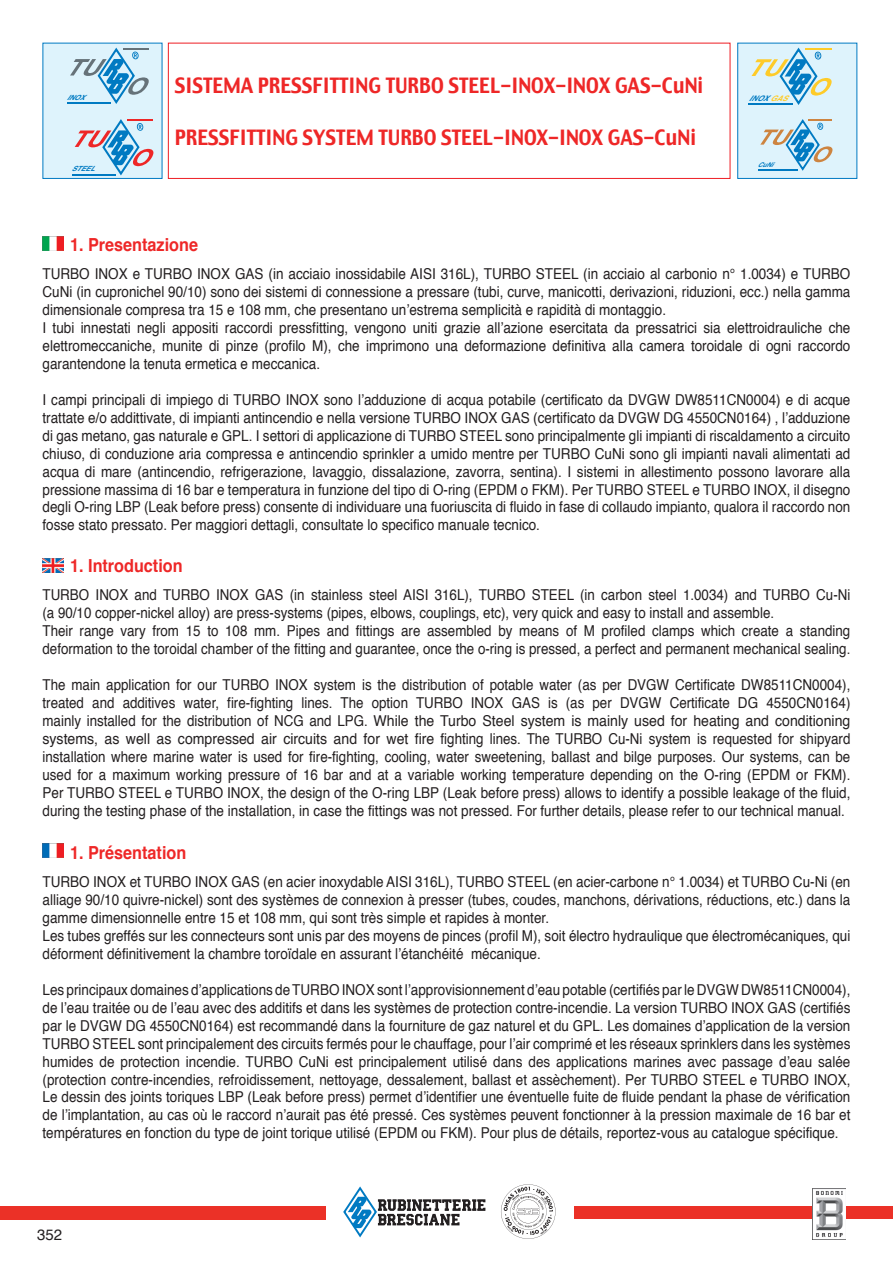
<style>
.page{position:relative;width:893px;height:1263px;background:#fff}
.page>*{position:absolute;margin:0;border:0;box-sizing:border-box;transform-origin:0 0}
.t1{font:21px "Charcoal";color:#ee2727;scale:.9 1}
.t2{font:700 18px "Helvetica";color:#ee2727;scale:.9 1}
.t3{font:15px/18px "Helvetica";color:#231f20;text-align:justify;scale:.9 1}
.t4{font:15px/18px "Helvetica";color:#231f20;scale:.89 1}
.t5{font:15px "Helvetica";color:#231f20}
.t6{font:italic 700 7.65px "Helvetica";color:#007ac2}
.t7{font:italic 700 7.05px "Helvetica";color:#007ac2}
.t8{font:italic 700 6.45px "Helvetica";color:#007ac2}
.s1{color:#fecb29}
</style>
<div class="page">
<svg style="left:343px;top:1186px;width:143px;height:51px"></svg>
<svg style="left:501px;top:1184px;width:54px;height:55px"></svg>
<div style="left:0;top:1206px;width:326px;height:14px;background:#eb3127"></div>
<div style="left:574px;top:1206px;width:319px;height:13px;background:#eb3127"></div>
<img style="left:812px;top:1188px;width:34px;height:51px">
<img style="left:43px;top:237px;width:21px;height:14px">
<img style="left:43px;top:559px;width:21px;height:13px">
<img style="left:43px;top:843px;width:21px;height:14px">
<div style="left:168px;top:43px;width:562px;height:136px;border:1px solid #ee1d23"></div>
<div style="left:43px;top:43px;width:119px;height:136px;background:#def3fc"></div>
<hr style="left:67px;top:102px;width:44px;height:2px;background:#007ac2">
<svg style="left:70px;top:48px;width:79px;height:56px"></svg>
<hr style="left:72px;top:174px;width:43px;height:2px;background:#007ac2">
<svg style="left:75px;top:119px;width:79px;height:56px"></svg>
<div style="left:737px;top:43px;width:120px;height:136px;background:#def3fc;border:1px solid #007ac2"></div>
<hr style="left:748px;top:103px;width:45px;height:2px;background:#007ac2">
<svg style="left:751px;top:48px;width:81px;height:57px"></svg>
<hr style="left:758px;top:169px;width:40px;height:2px;background:#007ac2">
<svg style="left:760px;top:119px;width:73px;height:52px"></svg>
<p class="t7" style="left:67px;top:92px;width:27px">INOX</p>
<p class="t7" style="left:72px;top:163px;width:33px">STEEL</p>
<p class="t1" style="left:175px;top:71px;width:588px">SISTEMA PRESSFITTING TURBO STEEL-INOX-INOX GAS-CuNi</p>
<p class="t1" style="left:175px;top:123px;width:580px">PRESSFITTING SYSTEM TURBO STEEL-INOX-INOX GAS-CuNi</p>
<p class="t6" style="left:749px;top:94px;width:46px">INOX<span class="s1">GAS</span></p>
<p class="t8" style="left:757px;top:160px;width:24px">CuNi</p>
<p class="t2" style="left:70px;top:230px;width:144px">1. Presentazione</p>
<p class="t3" style="left:43px;top:265px;width:899px">TURBO INOX e TURBO INOX GAS (in acciaio inossidabile AISI 316L), TURBO STEEL (in acciaio al carbonio n° 1.0034) e TURBO CuNi (in cupronichel 90/10) sono dei sistemi di connessione a pressare (tubi, curve, manicotti, derivazioni, riduzioni, ecc.) nella gamma dimensionale compresa tra 15 e 108 mm, che presentano un’estrema semplicità e rapidità di montaggio.</p>
<p class="t3" style="left:43px;top:319px;width:899px">I tubi innestati negli appositi raccordi pressfitting, vengono uniti grazie all’azione esercitata da pressatrici sia elettroidrauliche che elettromeccaniche, munite di pinze (profilo M), che imprimono una deformazione definitiva alla camera toroidale di ogni raccordo garantendone la tenuta ermetica e meccanica.</p>
<p class="t3" style="left:43px;top:391px;width:899px">I campi principali di impiego di TURBO INOX sono l’adduzione di acqua potabile (certificato da DVGW DW8511CN0004) e di acque trattate e/o addittivate, di impianti antincendio e nella versione TURBO INOX GAS (certificato da DVGW DG 4550CN0164) , l’adduzione di gas metano, gas naturale e GPL. I settori di applicazione di TURBO STEEL sono principalmente gli impianti di riscaldamento a circuito chiuso, di conduzione aria compressa e antincendio sprinkler a umido mentre per TURBO CuNi sono gli impianti navali alimentati ad acqua di mare (antincendio, refrigerazione, lavaggio, dissalazione, zavorra, sentina). I sistemi in allestimento possono lavorare alla pressione massima di 16 bar e temperatura in funzione del tipo di O-ring (EPDM o FKM). Per TURBO STEEL e TURBO INOX, il disegno</p>
<p class="t3" style="left:43px;top:498px;width:899px">degli O-ring LBP (Leak before press) consente di individuare una fuoriuscita di fluido in fase di collaudo impianto, qualora il raccordo non fosse stato pressato. Per maggiori dettagli, consultate lo specifico manuale tecnico.</p>
<p class="t2" style="left:70px;top:551px;width:127px">1. Introduction</p>
<p class="t4" style="left:43px;top:586px;width:909px">TURBO INOX and TURBO INOX GAS (in stainless steel AISI 316L), TURBO STEEL (in carbon steel 1.0034) and TURBO Cu-Ni</p>
<p class="t4" style="left:43px;top:604px;width:823px">(a 90/10 copper-nickel alloy) are press-systems (pipes, elbows, couplings, etc), very quick and easy to install and assemble.</p>
<p class="t4" style="left:43px;top:622px;width:909px">Their range vary from 15 to 108 mm. Pipes and fittings are assembled by means of M profiled clamps which create a standing deformation to the toroidal chamber of the fitting and guarantee, once the o-ring is pressed, a perfect and permanent mechanical sealing.</p>
<p class="t4" style="left:43px;top:676px;width:909px;text-align:justify">The main application for our TURBO INOX system is the distribution of potable water (as per DVGW Certificate DW8511CN0004), treated and additives water, fire-fighting lines. The option TURBO INOX GAS is (as per DVGW Certificate DG 4550CN0164) mainly installed for the distribution of NCG and LPG. While the Turbo Steel system is mainly used for heating and conditioning systems, as well as compressed air circuits and for wet fire fighting lines. The TURBO Cu-Ni system is requested for shipyard installation where marine water is used for fire-fighting, cooling, water sweetening, ballast and bilge purposes. Our systems, can be used for a maximum working pressure of 16 bar and at a variable working temperature depending on the O-ring (EPDM or FKM).<br>Per TURBO STEEL e TURBO INOX, the design of the O-ring LBP (Leak before press) allows to identify a possible leakage of the fluid, during the testing phase of the installation, in case the fittings was not pressed. For further details, please refer to our technical manual.</p>
<p class="t2" style="left:70px;top:838px;width:131px">1. Présentation</p>
<p class="t3" style="left:43px;top:873px;width:899px">TURBO INOX et TURBO INOX GAS (en acier inoxydable AISI 316L), TURBO STEEL (en acier-carbone n° 1.0034) et TURBO Cu-Ni (en alliage 90/10 quivre-nickel) sont des systèmes de connexion à presser (tubes, coudes, manchons, dérivations, réductions, etc.) dans la gamme dimensionnelle entre 15 et 108 mm, qui sont très simple et rapides à monter.</p>
<p class="t3" style="left:43px;top:927px;width:899px">Les tubes greffés sur les connecteurs sont unis par des moyens de pinces (profil M), soit électro hydraulique que électromécaniques, qui déforment définitivement la chambre toroïdale en assurant l’étanchéité mécanique.</p>
<p class="t3" style="left:43px;top:981px;width:899px">Les principaux domaines d’applications de TURBO INOX sont l’approvisionnement d’eau potable (certifiés par le DVGW DW8511CN0004), de l’eau traitée ou de l’eau avec des additifs et dans les systèmes de protection contre-incendie. La version TURBO INOX GAS (certifiés par le DVGW DG 4550CN0164) est recommandé dans la fourniture de gaz naturel et du GPL. Les domaines d’application de la version TURBO STEEL sont principalement des circuits fermés pour le chauffage, pour l’air comprimé et les réseaux sprinklers dans les systèmes humides de protection incendie. TURBO CuNi est principalement utilisé dans des applications marines avec passage d’eau salée (protection contre-incendies, refroidissement, nettoyage, dessalement, ballast et assèchement). Per TURBO STEEL e TURBO INOX,</p>
<p class="t3" style="left:43px;top:1088px;width:899px">Le dessin des joints toriques LBP (Leak before press) permet d’identifier une éventuelle fuite de fluide pendant la phase de vérification de l’implantation, au cas où le raccord n’aurait pas été pressé. Ces systèmes peuvent fonctionner à la pression maximale de 16 bar et températures en fonction du type de joint torique utilisé (EPDM ou FKM). Pour plus de détails, reportez-vous au catalogue spécifique.</p>
<p class="t5" style="left:37px;top:1223px;width:27px">352</p>
</div>
